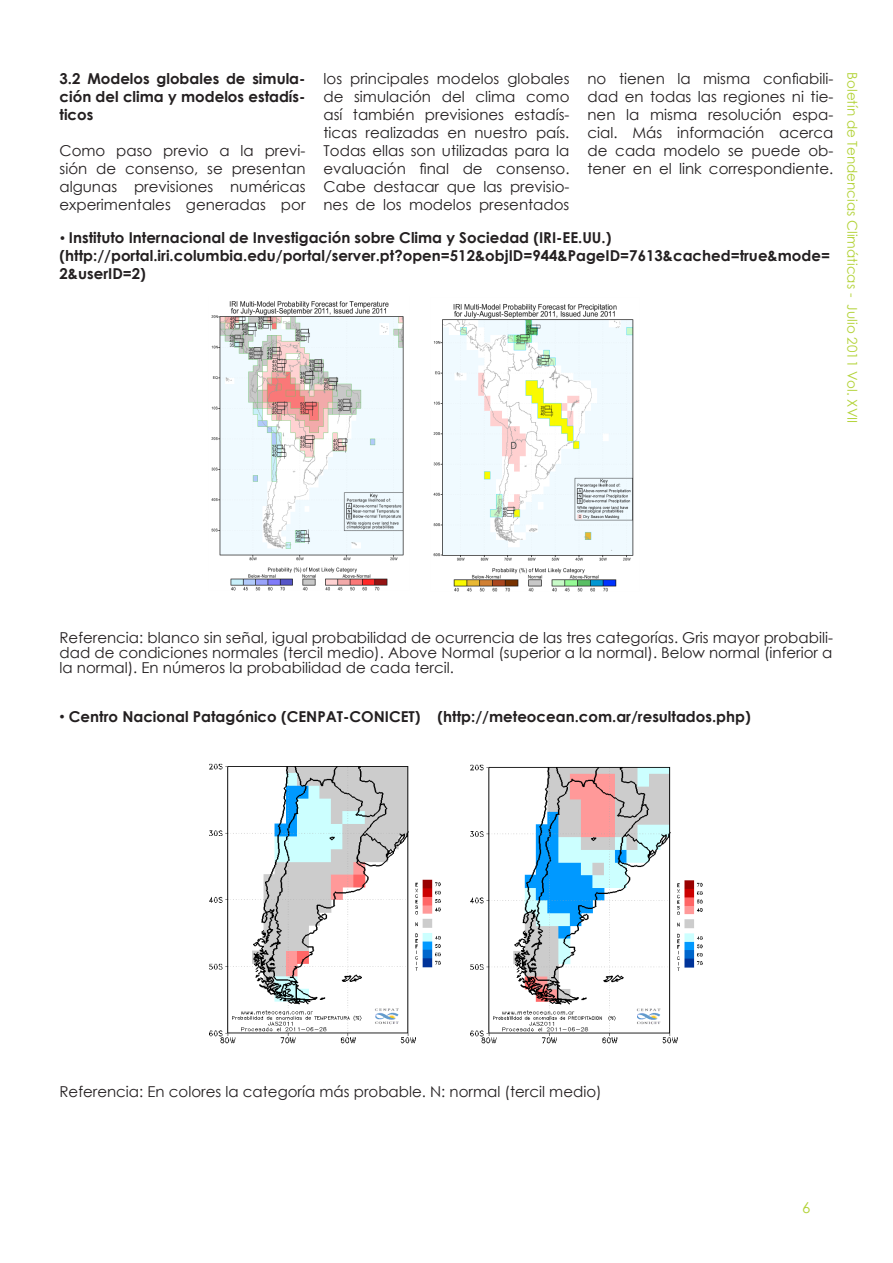
<style>
.page{position:relative;width:893px;height:1263px;background:#fff}
.page>*{position:absolute;margin:0;border:0;box-sizing:border-box;transform-origin:0 0}
.t1{font:15px/18px "Century Gothic";color:#231f20;text-align:justify}
.t2{font:700 15px/18px "Century Gothic";color:#231f20}
.t3{font:13.5px "Century Gothic";color:#b2d236}
.s1{font-family:"Times New Roman";font-weight:400;font-style:italic}
.s2{font-family:"Arial";font-weight:400}
</style>
<div class="page">
<img style="left:433px;top:304px;width:201px;height:287px">
<img style="left:211px;top:301px;width:193px;height:289px">
<img style="left:209px;top:763px;width:232px;height:281px">
<img style="left:470px;top:764px;width:233px;height:280px">
<p class="t2" style="left:60px;top:68px;width:247px;text-align:justify">3.2 Modelos globales de simula&shy;ción del clima y modelos estadís&shy;ticos</p>
<p class="t1" style="left:60px;top:141px;width:247px">Como paso previo a la previ&shy;sión de consenso, se presentan algunas previsiones numéricas experimentales generadas por</p>
<p class="t1" style="left:323px;top:69px;width:247px">los principales modelos globales de simulación del clima como así también previsiones estadís&shy;ticas realizadas en nuestro país.<br>Todas ellas son utilizadas para la</p>
<p class="t1" style="left:323px;top:159px;width:247px">evaluación final de consenso.<br>Cabe destacar que las previsio&shy;nes de los modelos presentados</p>
<p class="t1" style="left:587px;top:69px;width:247px">no tienen la misma confiabili&shy;dad en todas las regiones ni tie&shy;nen la misma resolución espa&shy;cial. Más información acerca de cada modelo se puede ob&shy;tener en el link correspondiente.</p>
<p class="t2" style="left:60px;top:228px;width:553px"><span class="s1">•</span> Instituto Internacional de Investigación sobre Clima y Sociedad (IRI-EE.UU.)</p>
<p class="t2" style="left:60px;top:246px;width:772px">(http://portal.iri.columbia.edu/portal/server.pt?open=512&amp;objID=944&amp;PageID=7613&amp;cached=true&amp;mode=<br>2&amp;userID=2)</p>
<p class="t3" style="left:862px;top:72px;width:352px;rotate:90deg">Boletín de Tendencias Climáticas - Julio 2011 Vol. XVII</p>
<p class="t1" style="left:60px;top:629px;width:775px;line-height:15px">Referencia: blanco sin señal, igual probabilidad de ocurrencia de las tres categorías. Gris mayor probabili&shy;dad de condiciones normales (tercil medio). Above Normal (superior a la normal). Below normal (inferior a la normal). En números la probabilidad de cada tercil.</p>
<p class="t2" style="left:60px;top:707px;width:693px"><span class="s2">•</span> Centro Nacional Patagónico (CENPAT-CONICET) (http://meteocean.com.ar/resultados.php)</p>
<p class="t1" style="left:60px;top:1083px;width:544px">Referencia: En colores la categoría más probable. N: normal (tercil medio)</p>
</div>
